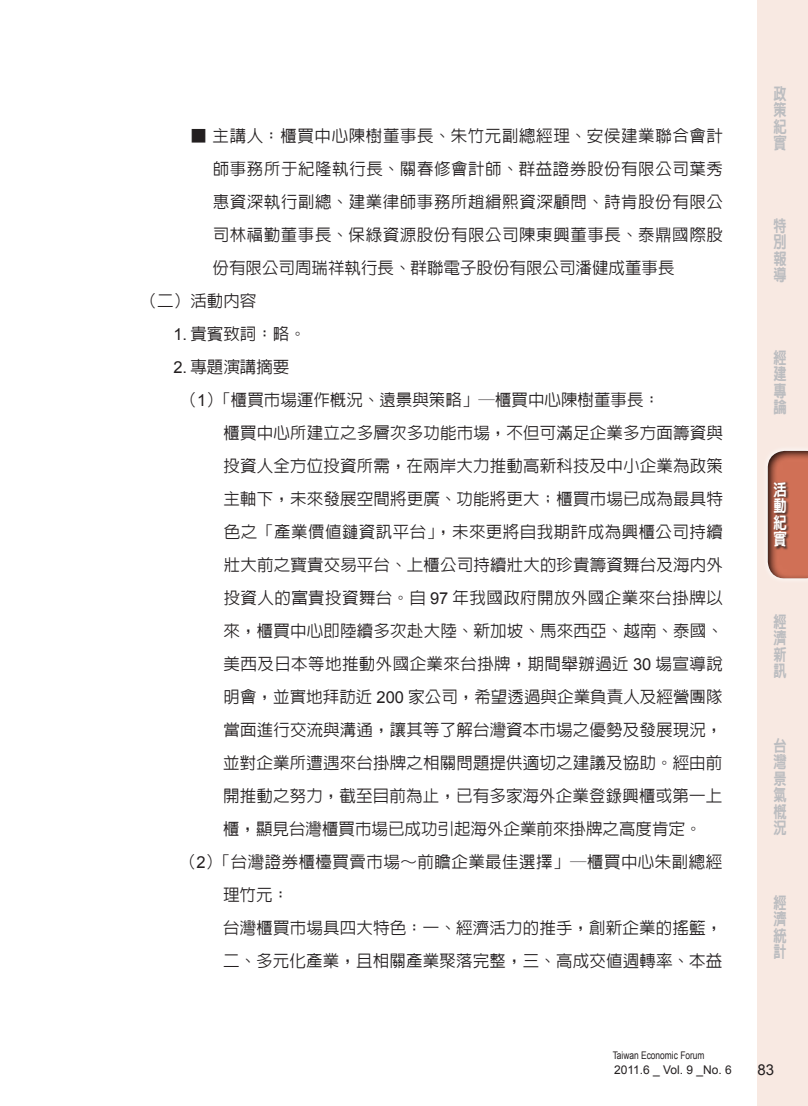
<style>
.page{position:relative;width:808px;height:1106px;background:#fff}
.page>*{position:absolute;margin:0;border:0;box-sizing:border-box;transform-origin:0 0}
.t1{font:500 16.5px "Lin Gothic";letter-spacing:.01em;color:#231f20}
.t2{font:500 16.5px "Lin Gothic";letter-spacing:.035em;color:#231f20}
.t3{font:500 16.5px "Lin Gothic";letter-spacing:.03em;color:#231f20}
.t4{font:800 16.5px/16.5px "Lin Gothic";color:#bcbdc0;text-align:justify;scale:.8 1}
.t5{font:800 16.5px/16.5px "Lin Gothic";color:#fff;text-align:justify;scale:.8 1}
.t6{font:15px "Arial";color:#231f20}
.t7{font:12px "Arial";color:#231f20}
.t8{font:10.5px "Arial";color:#231f20;scale:.8 1}
.s1{font-family:"Arial";font-weight:400}
</style>
<div class="page">
<div style="left:757px;top:0;width:51px;height:1106px;background:#f8e9e2"></div>
<svg style="left:766px;top:449px;width:42px;height:130px;background:#c1735d"></svg>
<div style="left:773px;top:481px;width:16px;height:69px;background:#231f20;opacity:.75"></div>
<p class="t2" style="left:190px;top:127px;width:534px">■ 主講人：櫃買中心陳樹董事長、朱竹元副總經理、安侯建業聯合會計</p>
<p class="t2" style="left:213px;top:160px;width:512px">師事務所于紀隆執行長、關春修會計師、群益證券股份有限公司葉秀</p>
<p class="t2" style="left:213px;top:193px;width:512px">惠資深執行副總、建業律師事務所趙緝熙資深顧問、詩肯股份有限公</p>
<p class="t2" style="left:213px;top:226px;width:512px">司林福勤董事長、保綠資源股份有限公司陳東興董事長、泰鼎國際股</p>
<p class="t1" style="left:213px;top:259px;width:463px">份有限公司周瑞祥執行長、群聯電子股份有限公司潘健成董事長</p>
<p class="t1" style="left:141px;top:292px;width:117px">（二）活動內容</p>
<p class="t1" style="left:173px;top:325px;width:134px"><span class="s1">1.</span> 貴賓致詞：略。</p>
<p class="t1" style="left:173px;top:358px;width:118px"><span class="s1">2.</span> 專題演講摘要</p>
<p class="t1" style="left:181px;top:391px;width:481px">（<span class="s1">1</span>）「櫃買市場運作概況、遠景與策略」─櫃買中心陳樹董事長：</p>
<p class="t1" style="left:224px;top:424px;width:501px">櫃買中心所建立之多層次多功能市場，不但可滿足企業多方面籌資與</p>
<p class="t1" style="left:224px;top:457px;width:501px">投資人全方位投資所需，在兩岸大力推動高新科技及中小企業為政策</p>
<p class="t1" style="left:224px;top:490px;width:501px">主軸下，未來發展空間將更廣、功能將更大；櫃買市場已成為最具特</p>
<p class="t3" style="left:224px;top:523px;width:501px">色之「產業價值鏈資訊平台」，未來更將自我期許成為興櫃公司持續</p>
<p class="t1" style="left:224px;top:556px;width:501px">壯大前之寶貴交易平台、上櫃公司持續壯大的珍貴籌資舞台及海內外</p>
<p class="t1" style="left:224px;top:589px;width:501px">投資人的富貴投資舞台。自 <span class="s1">97</span> 年我國政府開放外國企業來台掛牌以</p>
<p class="t1" style="left:224px;top:622px;width:501px">來，櫃買中心即陸續多次赴大陸、新加坡、馬來西亞、越南、泰國、</p>
<p class="t1" style="left:224px;top:655px;width:501px">美西及日本等地推動外國企業來台掛牌，期間舉辦過近 <span class="s1">30</span> 場宣導說</p>
<p class="t1" style="left:224px;top:688px;width:500px">明會，並實地拜訪近 <span class="s1">200</span> 家公司，希望透過與企業負責人及經營團隊</p>
<p class="t1" style="left:223px;top:721px;width:501px">當面進行交流與溝通，讓其等了解台灣資本市場之優勢及發展現況，</p>
<p class="t1" style="left:223px;top:754px;width:501px">並對企業所遭遇來台掛牌之相關問題提供適切之建議及協助。經由前</p>
<p class="t1" style="left:223px;top:787px;width:501px">開推動之努力，截至目前為止，已有多家海外企業登錄興櫃或第一上</p>
<p class="t1" style="left:223px;top:820px;width:480px">櫃，顯見台灣櫃買市場已成功引起海外企業前來掛牌之高度肯定。</p>
<p class="t3" style="left:180px;top:853px;width:544px">（<span class="s1">2</span>）「台灣證券櫃檯買賣市場∼前瞻企業最佳選擇」─櫃買中心朱副總經</p>
<p class="t1" style="left:223px;top:886px;width:67px">理竹元：</p>
<p class="t1" style="left:223px;top:919px;width:501px">台灣櫃買市場具四大特色：一、經濟活力的推手，創新企業的搖籃，</p>
<p class="t1" style="left:223px;top:952px;width:501px">二、多元化產業，且相關產業聚落完整，三、高成交值週轉率、本益</p>
<p class="t4" style="left:773px;top:85px;width:18px">政策紀實</p>
<p class="t4" style="left:773px;top:217px;width:18px">特別報導</p>
<p class="t4" style="left:773px;top:349px;width:18px">經建專論</p>
<p class="t5" style="left:773px;top:481px;width:18px">活動紀實</p>
<p class="t4" style="left:773px;top:613px;width:18px">經濟新訊</p>
<p class="t4" style="left:773px;top:737px;width:18px">台灣景氣概況</p>
<p class="t4" style="left:773px;top:894px;width:18px">經濟統計</p>
<p class="t8" style="left:613px;top:1048px;width:116px">Taiwan Economic Forum</p>
<p class="t7" style="left:614px;top:1061px;width:119px">2011.6 _ Vol. 9 _No. 6</p>
<p class="t6" style="left:757px;top:1059px;width:18px">83</p>
</div>
